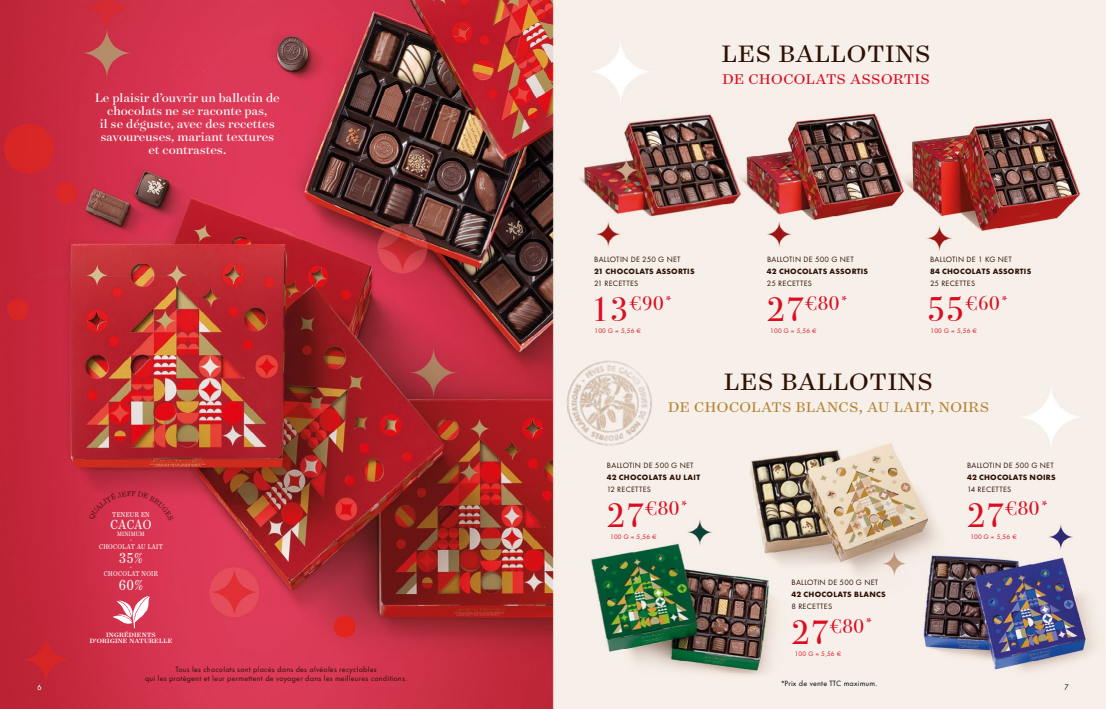
<style>
.page{position:relative;width:1106px;height:709px;background:#fff}
.page>*{position:absolute;margin:0;border:0;box-sizing:border-box;transform-origin:0 0}
.t1{font:27px "Surveyor Text";letter-spacing:.025em;color:#2e1103}
.t2{font:19.8px "Bodoni Svty Two ITCTT";letter-spacing:.025em;color:#db0e21}
.t3{font:16.5px "Surveyor Text";color:#fff;scale:.8 1}
.t4{font:16px "Surveyor Text";letter-spacing:.025em;color:#b58435}
.t5{font:16px "Surveyor Text";letter-spacing:.025em;color:#db0e21}
.t6{font:15px "Surveyor Text";letter-spacing:.005em;color:#fff;scale:.8 1}
.t7{font:14px/13px "Surveyor Display";color:#fff;text-align:center}
.t8{font:8px "Futura PT";letter-spacing:.035em;color:#2e1103}
.t9{font:700 8px "Futura PT";letter-spacing:.035em;color:#2e1103}
.t10{font:8px/7px "Surveyor Text";letter-spacing:.04em;color:#fff;text-align:center;scale:.8 1}
.t11{font:7px/8.4px "Futura Now Var";letter-spacing:.025em;color:#2e1103;text-align:center}
.t12{font:500 7px/6px "Surveyor Text";letter-spacing:.025em;color:#fff;text-align:center}
.t13{font:7px "Futura Now Var";letter-spacing:.025em;color:#000}
.t14{font:7px "Surveyor Text";letter-spacing:.04em;color:#fff;scale:.8 1}
.t15{font:6px "Futura";letter-spacing:.025em;color:#db0e21}
.s1{font-size:34px}
.s2{font-family:"Euro Sans";font-size:6.5px}
</style>
<div class="page">
<img style="left:0;top:0;width:1105px;height:709px">
<img style="left:561px;top:354px;width:101px;height:99px">
<svg style="left:113px;top:596px;width:37px;height:32px"></svg>
<div style="left:89px;top:491px;width:85px;height:29px;background:#d6324f"></div>
<h3 class="t7" style="left:95px;top:91px;width:186px">Le plaisir d’ouvrir un ballotin de chocolats ne se raconte pas,<br>il se déguste, avec des recettes savoureuses, mariant textures et contrastes.</h3>
<p class="t10" style="left:112px;top:511px;width:48px">TENEUR EN</p>
<h3 class="t6" style="left:110px;top:515px;width:53px">CACAO</h3>
<p class="t14" style="left:117px;top:529px;width:36px">MINIMUM</p>
<p class="t10" style="left:99px;top:536px;width:81px">-<br>CHOCOLAT AU LAIT</p>
<h3 class="t3" style="left:119px;top:547px;width:31px">35%<sub>-</sub></h3>
<p class="t10" style="left:104px;top:570px;width:69px">CHOCOLAT NOIR</p>
<h3 class="t3" style="left:119px;top:574px;width:32px">60%</h3>
<p class="t12" style="left:90px;top:632px;width:84px">INGRÉDIENTS<br>D’ORIGINE NATURELLE</p>
<p class="t11" style="left:145px;top:665px;width:263px">Tous les chocolats sont placés dans des alvéoles recyclables<br>qui les protègent et leur permettent de voyager dans les meilleures conditions.</p>
<h1 class="t1" style="left:722px;top:36px;width:210px">LES BALLOTINS</h1>
<h3 class="t5" style="left:722px;top:69px;width:209px">DE CHOCOLATS ASSORTIS</h3>
<p class="t8" style="left:594px;top:255px;width:88px">BALLOTIN DE 250 G NET</p>
<p class="t9" style="left:594px;top:266px;width:102px">21 CHOCOLATS ASSORTIS</p>
<p class="t8" style="left:594px;top:279px;width:46px">21 RECETTES</p>
<h2 class="t2" style="left:591px;top:287px;width:83px"><span class="s1">13</span>€90<sup>*</sup></h2>
<p class="t15" style="left:594px;top:327px;width:48px">100 G = 5,56 <span class="s2">€</span></p>
<p class="t8" style="left:767px;top:255px;width:88px">BALLOTIN DE 500 G NET</p>
<p class="t9" style="left:767px;top:266px;width:103px">42 CHOCOLATS ASSORTIS</p>
<p class="t8" style="left:767px;top:279px;width:47px">25 RECETTES</p>
<h2 class="t2" style="left:767px;top:287px;width:83px"><span class="s1">27</span>€80<sup>*</sup></h2>
<p class="t15" style="left:770px;top:327px;width:48px">100 G = 5,56 <span class="s2">€</span></p>
<p class="t8" style="left:930px;top:255px;width:83px">BALLOTIN DE 1 KG NET</p>
<p class="t9" style="left:930px;top:266px;width:103px">84 CHOCOLATS ASSORTIS</p>
<p class="t8" style="left:930px;top:279px;width:47px">25 RECETTES</p>
<h2 class="t2" style="left:927px;top:287px;width:83px"><span class="s1">55</span>€60<sup>*</sup></h2>
<p class="t15" style="left:930px;top:327px;width:48px">100 G = 5,56 <span class="s2">€</span></p>
<h1 class="t1" style="left:724px;top:365px;width:210px">LES BALLOTINS</h1>
<h3 class="t4" style="left:668px;top:397px;width:322px">DE CHOCOLATS BLANCS, AU LAIT, NOIRS</h3>
<p class="t8" style="left:607px;top:460px;width:88px">BALLOTIN DE 500 G NET</p>
<p class="t9" style="left:607px;top:471px;width:95px">42 CHOCOLATS AU LAIT</p>
<p class="t8" style="left:607px;top:484px;width:46px">12 RECETTES</p>
<h2 class="t2" style="left:607px;top:492px;width:83px"><span class="s1">27</span>€80<sup>*</sup></h2>
<p class="t15" style="left:610px;top:532px;width:48px">100 G = 5,56 <span class="s2">€</span></p>
<p class="t8" style="left:791px;top:577px;width:88px">BALLOTIN DE 500 G NET</p>
<p class="t9" style="left:791px;top:589px;width:96px">42 CHOCOLATS BLANCS</p>
<p class="t8" style="left:791px;top:601px;width:42px">8 RECETTES</p>
<h2 class="t2" style="left:791px;top:610px;width:83px"><span class="s1">27</span>€80<sup>*</sup></h2>
<p class="t15" style="left:794px;top:650px;width:48px">100 G = 5,56 <span class="s2">€</span></p>
<p class="t13" style="left:781px;top:677px;width:98px">*Prix de vente TTC maximum.</p>
<p class="t8" style="left:967px;top:460px;width:88px">BALLOTIN DE 500 G NET</p>
<p class="t9" style="left:967px;top:471px;width:90px">42 CHOCOLATS NOIRS</p>
<p class="t8" style="left:967px;top:484px;width:46px">14 RECETTES</p>
<h2 class="t2" style="left:967px;top:492px;width:83px"><span class="s1">27</span>€80<sup>*</sup></h2>
<p class="t15" style="left:970px;top:532px;width:48px">100 G = 5,56 <span class="s2">€</span></p>
</div>
